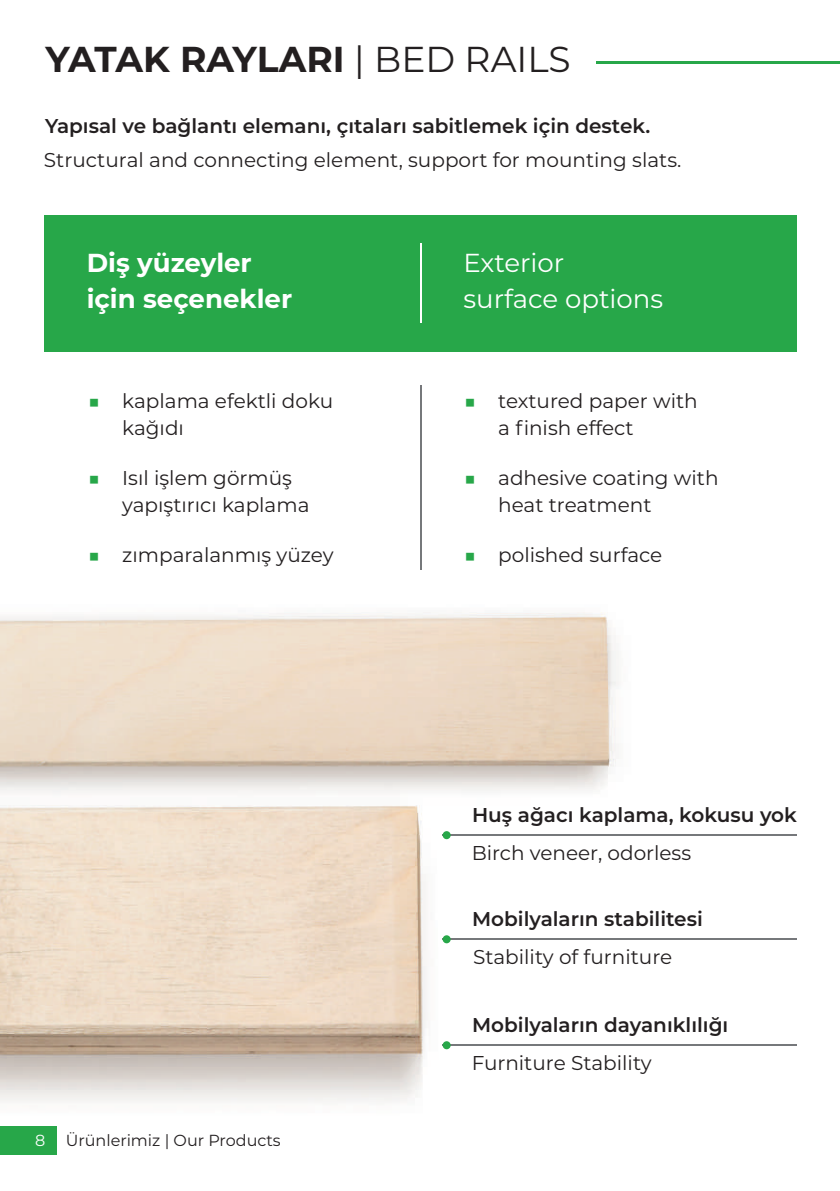
<style>
.page{position:relative;width:840px;height:1191px;background:#fff}
.page>*{position:absolute;margin:0;border:0;box-sizing:border-box;transform-origin:0 0}
.t1{font:700 36px "Montserrat";letter-spacing:-.005em;color:#231f20}
.t2{font:700 26px/35.8px "Montserrat";color:#fff}
.t3{font:26px/35.8px "Montserrat";color:#fff}
.t4{font:20px/27.6px "Montserrat";color:#231f20}
.t5{font:600 20px "Montserrat";color:#231f20}
.t6{font:16px "Montserrat";color:#231f20}
.t7{font:16px "Montserrat";color:#fff}
.s1{font-weight:400}
.s2{color:#27a749}
</style>
<div class="page">
<img style="left:0;top:834px;width:426px;height:268px">
<div style="left:0;top:1126px;width:56px;height:28px;background:#27a749"></div>
<div style="left:45px;top:215px;width:751px;height:136px;background:#27a749"></div>
<hr style="left:420px;top:244px;width:1px;height:79px;background:#fff">
<hr style="left:420px;top:385px;width:1px;height:184px;background:#76787b">
<hr style="left:442px;top:834px;width:354px;height:1px;background:#76787b">
<div style="left:442px;top:831px;width:8px;height:8px;background:#27a749;border-radius:50%"></div>
<hr style="left:442px;top:1044px;width:354px;height:1px;background:#76787b">
<div style="left:442px;top:1041px;width:8px;height:8px;background:#27a749;border-radius:50%"></div>
<hr style="left:442px;top:938px;width:354px;height:2px;background:#76787b">
<div style="left:442px;top:935px;width:8px;height:8px;background:#27a749;border-radius:50%"></div>
<hr style="left:596px;top:61px;width:243px;height:3px;background:#27a749">
<h1 class="t1" style="left:45px;top:38px;width:526px">YATAK RAYLARI <span class="s1">| BED RAILS</span></h1>
<p class="t5" style="left:45px;top:114px;width:606px">Yapısal ve bağlantı elemanı, çıtaları sabitlemek için destek.</p>
<p class="t4" style="left:44px;top:146px;width:638px">Structural and connecting element, support for mounting slats.</p>
<h2 class="t2" style="left:87px;top:244px;width:207px">Diş yüzeyler için seçenekler</h2>
<p class="t4" style="left:122px;top:386px;width:212px;text-indent:-34px"><span class="s2">■</span> kaplama efektli doku kağıdı</p>
<p class="t4" style="left:122px;top:464px;width:189px;text-indent:-34px"><span class="s2">■</span> Isıl işlem görmüş yapıştırıcı kaplama</p>
<p class="t4" style="left:88px;top:541px;width:247px"><span class="s2">■</span> zımparalanmış yüzey</p>
<p class="t7" style="left:35px;top:1130px;width:12px">8</p>
<p class="t6" style="left:66px;top:1130px;width:216px">Ürünlerimiz | Our Products</p>
<h2 class="t3" style="left:463px;top:244px;width:201px">Exterior surface options</h2>
<p class="t4" style="left:498px;top:386px;width:201px;text-indent:-34px"><span class="s2">■</span> textured paper with a finish effect</p>
<p class="t4" style="left:498px;top:464px;width:222px;text-indent:-34px"><span class="s2">■</span> adhesive coating with heat treatment</p>
<p class="t4" style="left:464px;top:541px;width:199px"><span class="s2">■</span> polished surface</p>
<p class="t5" style="left:472px;top:802px;width:326px">Huş ağacı kaplama, kokusu yok</p>
<p class="t4" style="left:471px;top:838px;width:221px">Birch veneer, odorless</p>
<p class="t5" style="left:472px;top:907px;width:232px">Mobilyaların stabilitesi</p>
<p class="t4" style="left:473px;top:942px;width:200px">Stability of furniture</p>
<p class="t5" style="left:472px;top:1012px;width:257px">Mobilyaların dayanıklılığı</p>
<p class="t4" style="left:471px;top:1048px;width:181px">Furniture Stability</p>
</div>
